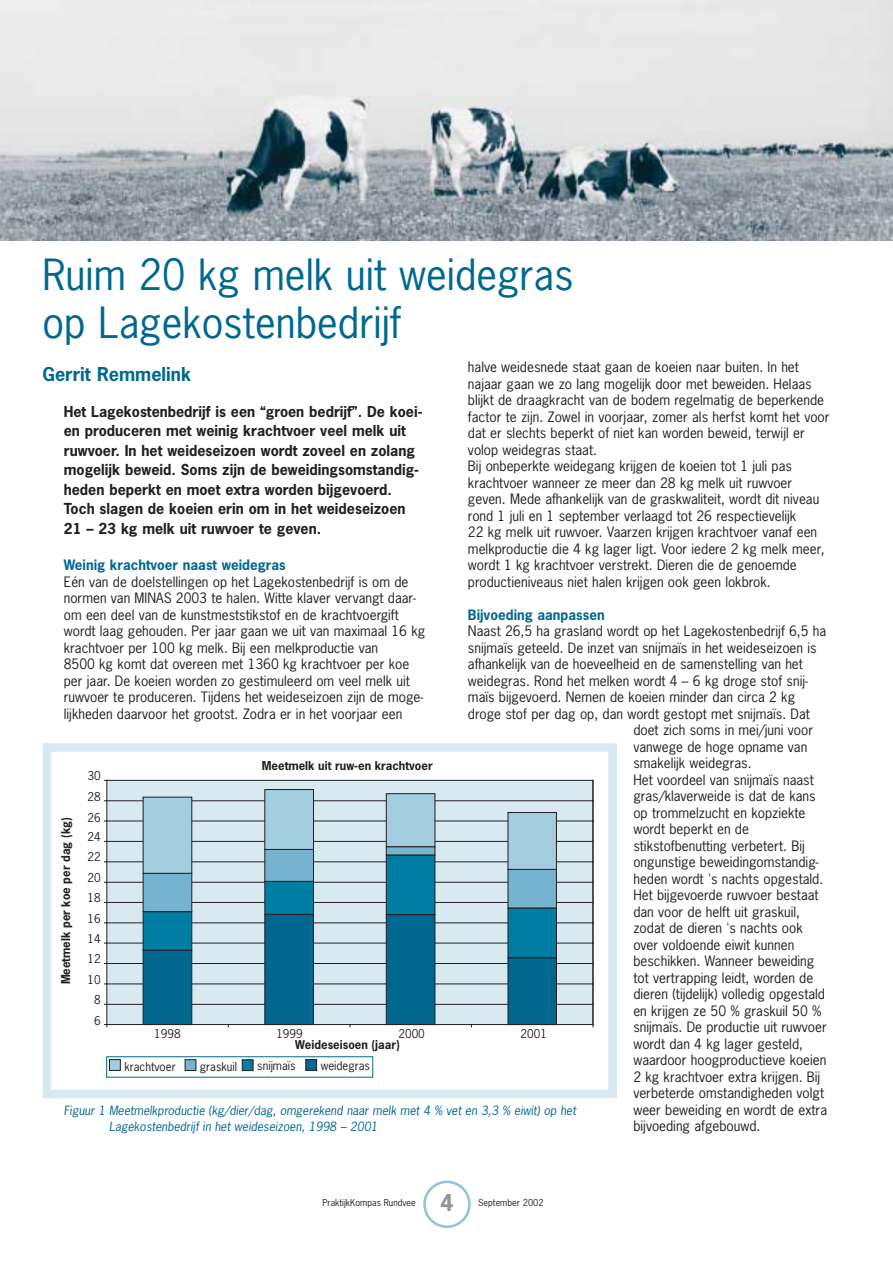
<style>
.page{position:relative;width:893px;height:1263px;background:#fff}
.page>*{position:absolute;margin:0;border:0;box-sizing:border-box;transform-origin:0 0}
.t1{font:40.5px/48.6px "News Gothic";color:#00688f}
.t2{font:700 21.75px "News Gothic";color:#939598}
.t3{font:700 18px "News Gothic";color:#00688f}
.t4{font:700 14.25px/19.5px "News Gothic";color:#231f20}
.t5{font:13.5px/16.5px "News Gothic";color:#231f20}
.t6{font:700 13.5px "News Gothic";color:#00688f}
.t7{font:12px/16.5px "News Gothic";color:#00688f}
.t8{font:11.55px/20.4px "News Gothic";color:#231f20;text-align:justify}
.t9{font:700 11.55px "News Gothic";color:#231f20}
.t10{font:9px "News Gothic";color:#231f20}
</style>
<div class="page">
<svg style="left:423px;top:1181px;width:47px;height:47px"></svg>
<img style="left:0;top:0;width:892px;height:240px">
<div style="left:106px;top:780px;width:487px;height:245px;background:#d8e9f1;border:1px solid #231f20"></div>
<hr style="left:107px;top:1004px;width:486px;height:1px;background:#231f20">
<hr style="left:107px;top:984px;width:486px;height:1px;background:#231f20">
<hr style="left:107px;top:963px;width:486px;height:1px;background:#231f20">
<hr style="left:107px;top:943px;width:486px;height:1px;background:#231f20">
<hr style="left:107px;top:923px;width:486px;height:1px;background:#231f20">
<hr style="left:107px;top:902px;width:486px;height:1px;background:#231f20">
<hr style="left:107px;top:882px;width:486px;height:1px;background:#231f20">
<hr style="left:107px;top:862px;width:486px;height:1px;background:#231f20">
<hr style="left:107px;top:841px;width:486px;height:1px;background:#231f20">
<hr style="left:107px;top:821px;width:486px;height:1px;background:#231f20">
<hr style="left:107px;top:800px;width:486px;height:1px;background:#231f20">
<hr style="left:592px;top:780px;width:1px;height:245px;background:#231f20">
<div style="left:143px;top:950px;width:49px;height:75px;background:#00688f;border:1px solid #231f20"></div>
<div style="left:264px;top:914px;width:50px;height:111px;background:#00688f;border:1px solid #231f20"></div>
<div style="left:386px;top:914px;width:49px;height:111px;background:#00688f;border:1px solid #231f20"></div>
<div style="left:507px;top:957px;width:49px;height:68px;background:#00688f;border:1px solid #231f20"></div>
<div style="left:143px;top:911px;width:49px;height:40px;background:#007da3;border:1px solid #231f20"></div>
<div style="left:264px;top:881px;width:50px;height:34px;background:#007da3;border:1px solid #231f20"></div>
<div style="left:386px;top:855px;width:49px;height:60px;background:#007da3;border:1px solid #231f20"></div>
<div style="left:507px;top:908px;width:49px;height:50px;background:#007da3;border:1px solid #231f20"></div>
<div style="left:143px;top:873px;width:49px;height:39px;background:#76b3ce;border:1px solid #231f20"></div>
<div style="left:264px;top:849px;width:50px;height:33px;background:#76b3ce;border:1px solid #231f20"></div>
<div style="left:386px;top:846px;width:49px;height:9px;background:#76b3ce"></div>
<div style="left:507px;top:869px;width:49px;height:39px;background:#76b3ce"></div>
<div style="left:143px;top:797px;width:49px;height:77px;background:#a4ccdf;border:1px solid #231f20"></div>
<div style="left:264px;top:789px;width:50px;height:61px;background:#a4ccdf;border:1px solid #231f20"></div>
<div style="left:386px;top:793px;width:49px;height:54px;background:#a4ccdf;border:1px solid #231f20"></div>
<div style="left:507px;top:812px;width:49px;height:58px;background:#a4ccdf;border:1px solid #231f20"></div>
<div style="left:109px;top:1059px;width:12px;height:12px;background:#a4ccdf;border:1px solid #231f20"></div>
<div style="left:242px;top:1059px;width:11px;height:12px;background:#007da3;border:1px solid #231f20"></div>
<div style="left:305px;top:1059px;width:12px;height:12px;background:#00688f;border:1px solid #231f20"></div>
<div style="left:185px;top:1059px;width:11px;height:12px;background:#76b3ce;border:1px solid #231f20"></div>
<div style="left:43px;top:743px;width:574px;height:355px;border:9px solid #d8e9f1"></div>
<h1 class="t1" style="left:43px;top:254px;width:532px">Ruim 20 kg melk uit weidegras op Lagekostenbedrijf</h1>
<p class="t5" style="left:468px;top:360px;width:363px">halve weidesnede staat gaan de koeien naar buiten. In het najaar gaan we zo lang mogelijk door met beweiden. Helaas blijkt de draagkracht van de bodem regelmatig de beperkende factor te zijn. Zowel in voorjaar, zomer als herfst komt het voor dat er slechts beperkt of niet kan worden beweid, terwijl er volop weidegras staat.<br>Bij onbeperkte weidegang krijgen de koeien tot 1 juli pas krachtvoer wanneer ze meer dan 28 kg melk uit ruwvoer geven. Mede afhankelijk van de graskwaliteit, wordt dit niveau rond 1 juli en 1 september verlaagd tot 26 respectievelijk<br>22 kg melk uit ruwvoer. Vaarzen krijgen krachtvoer vanaf een melkproductie die 4 kg lager ligt. Voor iedere 2 kg melk meer, wordt 1 kg krachtvoer verstrekt. Dieren die de genoemde productieniveaus niet halen krijgen ook geen lokbrok.</p>
<p class="t6" style="left:468px;top:609px;width:138px">Bijvoeding aanpassen</p>
<p class="t5" style="left:468px;top:624px;width:360px">Naast 26,5 ha grasland wordt op het Lagekostenbedrijf 6,5 ha</p>
<p class="t5" style="left:468px;top:641px;width:350px">snijmaïs geteeld. De inzet van snijmaïs in het weideseizoen is</p>
<p class="t5" style="left:468px;top:657px;width:336px">afhankelijk van de hoeveelheid en de samenstelling van het</p>
<p class="t5" style="left:468px;top:674px;width:341px">weidegras. Rond het melken wordt 4 – 6 kg droge stof snij-</p>
<p class="t5" style="left:468px;top:690px;width:329px">maïs bijgevoerd. Nemen de koeien minder dan circa 2 kg</p>
<p class="t5" style="left:468px;top:707px;width:343px">droge stof per dag op, dan wordt gestopt met snijmaïs. Dat</p>
<p class="t5" style="left:633px;top:723px;width:181px">doet zich soms in mei/juni voor</p>
<p class="t5" style="left:633px;top:740px;width:175px">vanwege de hoge opname van</p>
<p class="t5" style="left:633px;top:756px;width:120px">smakelijk weidegras.</p>
<p class="t5" style="left:633px;top:773px;width:182px">Het voordeel van snijmaïs naast</p>
<p class="t5" style="left:633px;top:789px;width:184px">gras/klaverweide is dat de kans</p>
<p class="t5" style="left:633px;top:806px;width:174px">op trommelzucht en kopziekte</p>
<p class="t5" style="left:633px;top:822px;width:117px">wordt beperkt en de</p>
<p class="t5" style="left:633px;top:839px;width:173px">stikstofbenutting verbetert. Bij</p>
<p class="t5" style="left:633px;top:855px;width:187px">ongunstige beweidingomstandig-</p>
<p class="t5" style="left:633px;top:872px;width:191px">heden wordt 's nachts opgestald.</p>
<p class="t5" style="left:633px;top:888px;width:187px">Het bijgevoerde ruwvoer bestaat</p>
<p class="t5" style="left:633px;top:905px;width:168px">dan voor de helft uit graskuil,</p>
<p class="t5" style="left:633px;top:921px;width:171px">zodat de dieren 's nachts ook</p>
<p class="t5" style="left:633px;top:938px;width:162px">over voldoende eiwit kunnen</p>
<p class="t5" style="left:633px;top:954px;width:182px">beschikken. Wanneer beweiding</p>
<p class="t5" style="left:633px;top:971px;width:181px">tot vertrapping leidt, worden de</p>
<p class="t5" style="left:633px;top:987px;width:193px">dieren (tijdelijk) volledig opgestald</p>
<p class="t5" style="left:633px;top:1004px;width:190px">en krijgen ze 50 % graskuil 50 %</p>
<p class="t5" style="left:633px;top:1020px;width:195px">snijmaïs. De productie uit ruwvoer</p>
<p class="t5" style="left:633px;top:1037px;width:171px">wordt dan 4 kg lager gesteld,</p>
<p class="t5" style="left:633px;top:1053px;width:194px">waardoor hoogproductieve koeien</p>
<p class="t5" style="left:633px;top:1070px;width:188px">2 kg krachtvoer extra krijgen. Bij</p>
<p class="t5" style="left:633px;top:1086px;width:192px">verbeterde omstandigheden volgt</p>
<p class="t5" style="left:633px;top:1103px;width:195px">weer beweiding en wordt de extra</p>
<p class="t5" style="left:633px;top:1119px;width:128px">bijvoeding afgebouwd.</p>
<h3 class="t3" style="left:43px;top:367px;width:150px">Gerrit Remmelink</h3>
<p class="t4" style="left:64px;top:403px;width:360px">Het Lagekostenbedrijf is een “groen bedrijf”. De koei&shy;en produceren met weinig krachtvoer veel melk uit ruwvoer. In het weideseizoen wordt zoveel en zolang mogelijk beweid. Soms zijn de beweidingsomstandig&shy;heden beperkt en moet extra worden bijgevoerd.<br>Toch slagen de koeien erin om in het weideseizoen 21 – 23 kg melk uit ruwvoer te geven.</p>
<p class="t6" style="left:64px;top:560px;width:223px">Weinig krachtvoer naast weidegras</p>
<p class="t5" style="left:64px;top:575px;width:363px">Eén van de doelstellingen op het Lagekostenbedrijf is om de normen van MINAS 2003 te halen. Witte klaver vervangt daar&shy;om een deel van de kunstmeststikstof en de krachtvoergift wordt laag gehouden. Per jaar gaan we uit van maximaal 16 kg krachtvoer per 100 kg melk. Bij een melkproductie van<br>8500 kg komt dat overeen met 1360 kg krachtvoer per koe per jaar. De koeien worden zo gestimuleerd om veel melk uit ruwvoer te produceren. Tijdens het weideseizoen zijn de moge&shy;lijkheden daarvoor het grootst. Zodra er in het voorjaar een</p>
<p class="t9" style="left:262px;top:761px;width:172px">Meetmelk uit ruw-en krachtvoer</p>
<p class="t8" style="left:87px;top:766px;width:15px;line-height:21px">30<br>28<br>26</p>
<p class="t8" style="left:87px;top:828px;width:15px;line-height:19.6px">24<br>22</p>
<p class="t8" style="left:87px;top:868px;width:15px;text-align:center">20<br>18<br>16<br>14<br>12<br>10<br>8<br>6</p>
<p class="t9" style="left:61px;top:984px;width:169px;rotate:-90deg">Meetmelk per koe per dag (kg)</p>
<p class="t8" style="left:154px;top:1024px;width:28px">1998</p>
<p class="t8" style="left:276px;top:1024px;width:28px">1999</p>
<p class="t8" style="left:398px;top:1024px;width:28px">2000</p>
<p class="t8" style="left:520px;top:1024px;width:28px">2001</p>
<p class="t8" style="left:124px;top:1057px;width:53px">krachtvoer</p>
<p class="t8" style="left:200px;top:1057px;width:39px">graskuil</p>
<p class="t8" style="left:257px;top:1057px;width:40px">snijmaïs</p>
<p class="t8" style="left:321px;top:1057px;width:51px">weidegras</p>
<p class="t7" style="left:109px;top:1103px;width:470px;text-indent:-45px">Figuur 1 Meetmelkproductie (kg/dier/dag, omgerekend naar melk met 4 % vet en 3,3 % eiwit) op het<br>Lagekostenbedrijf in het weideseizoen, 1998 – 2001</p>
<p class="t9" style="left:295px;top:1040px;width:106px">Weideseisoen (jaar)</p>
<h2 class="t2" style="left:440px;top:1194px;width:15px">4</h2>
<p class="t10" style="left:322px;top:1199px;width:95px">PraktijkKompas Rundvee</p>
<p class="t10" style="left:478px;top:1199px;width:67px">September 2002</p>
</div>
